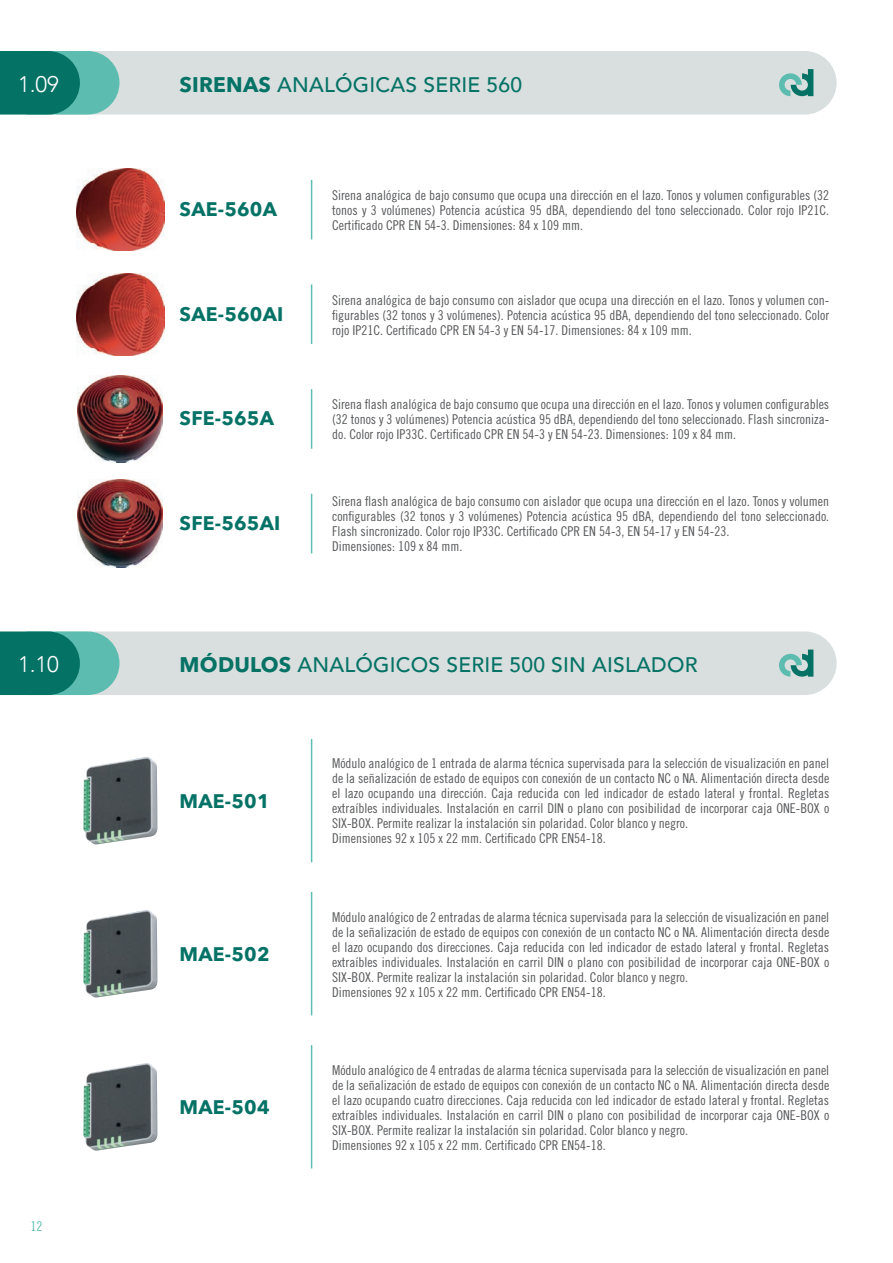
<style>
.page{position:relative;width:893px;height:1263px;background:#fff}
.page>*{position:absolute;margin:0;border:0;box-sizing:border-box;transform-origin:0 0}
.t1{font:300 22.5px "Avenir";color:#fff}
.t2{font:500 21px "Avenir";letter-spacing:.01em;color:#057266}
.t3{font:700 19.5px "Avenir Next W1 G";letter-spacing:.01em;color:#057266}
.Text_Descripcion{font:13.5px/15px "Trade Gothic Cond Eighteen";color:#57585a;text-align:justify}
.t4{font:13.5px "Trade Gothic Cond Eighteen";color:#5cbcaf}
.s1{font-family:"Avenir Next W1 G";font-weight:700}
</style>
<div class="page">
<div style="left:119px;top:51px;width:718px;height:64px;background:#d9dfdf"></div>
<svg style="left:0;top:51px;width:119px;height:64px;background:#2e9185"></svg>
<svg style="left:779px;top:69px;width:34px;height:27px"></svg>
<div style="left:119px;top:631px;width:718px;height:64px;background:#d9dfdf"></div>
<svg style="left:0;top:631px;width:119px;height:64px;background:#2e9185"></svg>
<svg style="left:779px;top:649px;width:34px;height:28px"></svg>
<svg style="left:99px;top:168px;width:50px;height:83px"></svg>
<img style="left:77px;top:169px;width:87px;height:81px">
<img style="left:77px;top:274px;width:87px;height:81px">
<img style="left:78px;top:375px;width:85px;height:88px">
<img style="left:78px;top:480px;width:85px;height:87px">
<hr style="left:311px;top:180px;width:1px;height:59px;background:#5cbcaf">
<hr style="left:311px;top:285px;width:1px;height:59px;background:#5cbcaf">
<hr style="left:311px;top:389px;width:1px;height:60px;background:#5cbcaf">
<hr style="left:311px;top:494px;width:1px;height:59px;background:#5cbcaf">
<img style="left:83px;top:757px;width:74px;height:87px">
<img style="left:83px;top:910px;width:74px;height:88px">
<img style="left:83px;top:1063px;width:74px;height:87px">
<hr style="left:311px;top:739px;width:1px;height:123px;background:#5cbcaf">
<hr style="left:311px;top:892px;width:1px;height:123px;background:#5cbcaf">
<hr style="left:311px;top:1045px;width:1px;height:123px;background:#5cbcaf">
<p class="t1" style="left:18px;top:71px;width:42px">1.09</p>
<p class="t2" style="left:180px;top:66px;width:344px"><span class="s1">SIRENAS</span> ANALÓGICAS SERIE 560</p>
<p class="t3" style="left:180px;top:197px;width:99px">SAE-560A</p>
<p class="t3" style="left:180px;top:302px;width:105px">SAE-560AI</p>
<p class="t3" style="left:180px;top:406px;width:96px">SFE-565A</p>
<p class="t3" style="left:180px;top:511px;width:102px">SFE-565AI</p>
<p class="Text_Descripcion" style="left:332px;top:187px;width:499px">Sirena analógica de bajo consumo que ocupa una dirección en el lazo. Tonos y volumen configurables (32 tonos y 3 volúmenes) Potencia acústica 95 dBA, dependiendo del tono seleccionado. Color rojo IP21C.<br>Certificado CPR EN 54-3. Dimensiones: 84 x 109 mm.</p>
<p class="Text_Descripcion" style="left:332px;top:292px;width:499px">Sirena analógica de bajo consumo con aislador que ocupa una dirección en el lazo. Tonos y volumen con&shy;figurables (32 tonos y 3 volúmenes). Potencia acústica 95 dBA, dependiendo del tono seleccionado. Color rojo IP21C. Certificado CPR EN 54-3 y EN 54-17. Dimensiones: 84 x 109 mm.</p>
<p class="Text_Descripcion" style="left:332px;top:397px;width:499px">Sirena flash analógica de bajo consumo que ocupa una dirección en el lazo. Tonos y volumen configurables (32 tonos y 3 volúmenes) Potencia acústica 95 dBA, dependiendo del tono seleccionado. Flash sincroniza&shy;do. Color rojo IP33C. Certificado CPR EN 54-3 y EN 54-23. Dimensiones: 109 x 84 mm.</p>
<p class="Text_Descripcion" style="left:332px;top:494px;width:499px">Sirena flash analógica de bajo consumo con aislador que ocupa una dirección en el lazo. Tonos y volumen configurables (32 tonos y 3 volúmenes) Potencia acústica 95 dBA, dependiendo del tono seleccionado.<br>Flash sincronizado. Color rojo IP33C. Certificado CPR EN 54-3, EN 54-17 y EN 54-23.</p>
<p class="Text_Descripcion" style="left:332px;top:539px;width:132px">Dimensiones: 109 x 84 mm.</p>
<p class="t1" style="left:18px;top:651px;width:42px">1.10</p>
<p class="t2" style="left:180px;top:647px;width:519px"><span class="s1">MÓDULOS</span> ANALÓGICOS SERIE 500 SIN AISLADOR</p>
<p class="t4" style="left:31px;top:1218px;width:13px">12</p>
<p class="t3" style="left:180px;top:789px;width:91px">MAE-501</p>
<p class="t3" style="left:180px;top:942px;width:91px">MAE-502</p>
<p class="t3" style="left:180px;top:1095px;width:91px">MAE-504</p>
<p class="Text_Descripcion" style="left:332px;top:756px;width:499px">Módulo analógico de 1 entrada de alarma técnica supervisada para la selección de visualización en panel de la señalización de estado de equipos con conexión de un contacto NC o NA. Alimentación directa desde el lazo ocupando una dirección. Caja reducida con led indicador de estado lateral y frontal. Regletas extraíbles individuales. Instalación en carril DIN o plano con posibilidad de incorporar caja ONE-BOX o SIX-BOX. Permite realizar la instalación sin polaridad. Color blanco y negro.</p>
<p class="Text_Descripcion" style="left:332px;top:831px;width:275px">Dimensiones 92 x 105 x 22 mm. Certificado CPR EN54-18.</p>
<p class="Text_Descripcion" style="left:332px;top:909px;width:499px">Módulo analógico de 2 entradas de alarma técnica supervisada para la selección de visualización en panel de la señalización de estado de equipos con conexión de un contacto NC o NA. Alimentación directa desde el lazo ocupando dos direcciones. Caja reducida con led indicador de estado lateral y frontal. Regletas extraíbles individuales. Instalación en carril DIN o plano con posibilidad de incorporar caja ONE-BOX o SIX-BOX. Permite realizar la instalación sin polaridad. Color blanco y negro.</p>
<p class="Text_Descripcion" style="left:332px;top:984px;width:275px">Dimensiones 92 x 105 x 22 mm. Certificado CPR EN54-18.</p>
<p class="Text_Descripcion" style="left:332px;top:1062px;width:499px">Módulo analógico de 4 entradas de alarma técnica supervisada para la selección de visualización en panel de la señalización de estado de equipos con conexión de un contacto NC o NA. Alimentación directa desde el lazo ocupando cuatro direcciones. Caja reducida con led indicador de estado lateral y frontal. Regletas extraíbles individuales. Instalación en carril DIN o plano con posibilidad de incorporar caja ONE-BOX o SIX-BOX. Permite realizar la instalación sin polaridad. Color blanco y negro.</p>
<p class="Text_Descripcion" style="left:332px;top:1137px;width:275px">Dimensiones 92 x 105 x 22 mm. Certificado CPR EN54-18.</p>
</div>
